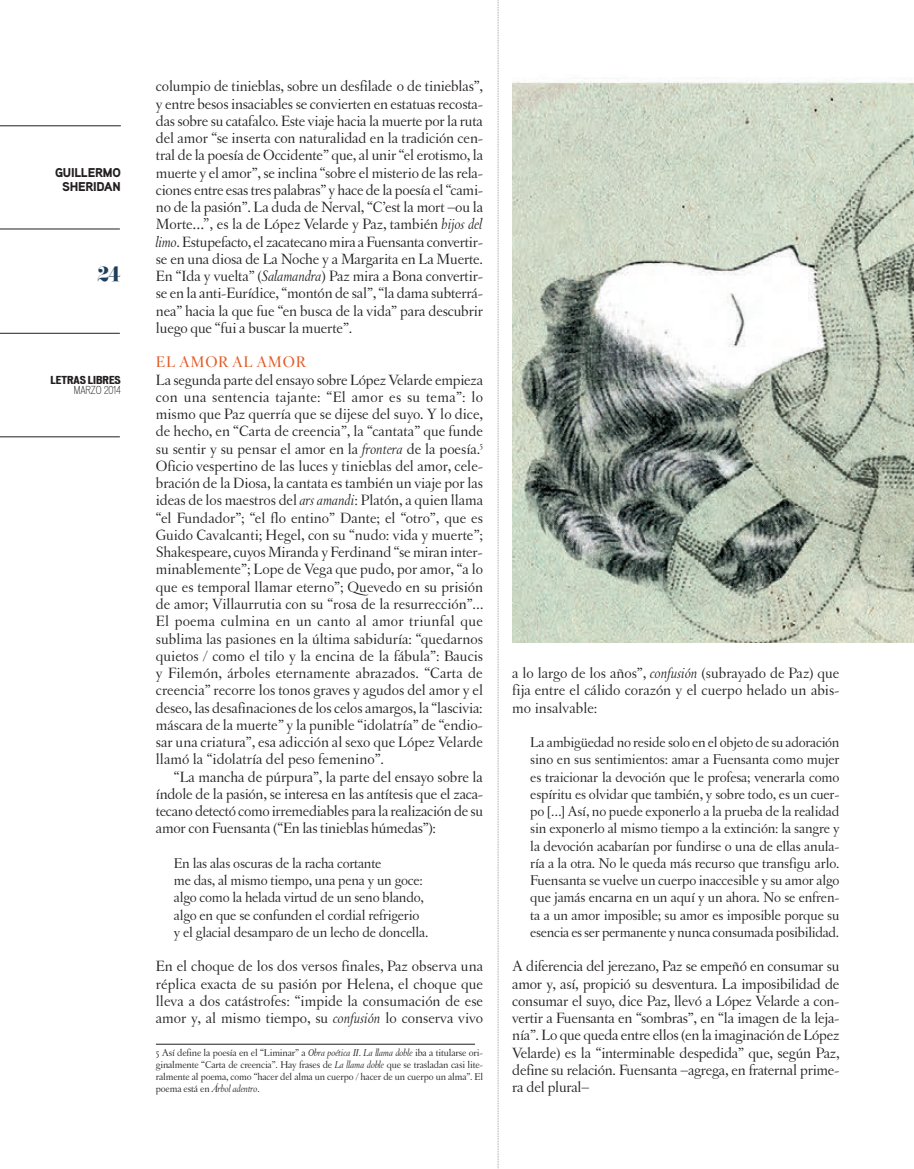
<style>
.page{position:relative;width:914px;height:1169px;background:#fff}
.page>*{position:absolute;margin:0;border:0;box-sizing:border-box;transform-origin:0 0}
.t1{font:18px "Eloquent JF";color:#1f3e59}
.t2{font:15.75px/17.2px "Letras Oldstyle";letter-spacing:-.01em;color:#231f20;text-align:justify}
.t3{font:15px/17.2px "Letras Oldstyle";letter-spacing:-.015em;color:#231f20}
.t4{font:600 15px "Hoefler Titling";letter-spacing:.05em;color:#e15b25}
.t5{font:900 12.75px/13.5px "Aaux Pro";letter-spacing:-.02em;color:#231f20;text-align:center}
.t6{font:10.5px/12px "Letras Oldstyle";letter-spacing:-.015em;color:#231f20;text-align:justify}
.t7{font:700 expanded 10.5px "Vonnes";color:#231f20}
.t8{font:300 condensed 10.5px "Vonnes";color:#231f20}
.s1{font-family:"Adobe Garamond Pro"}
.s2{font-style:italic}
</style>
<div class="page">
<svg style="left:497px;top:0;width:2px;height:1169px"></svg>
<hr style="left:0;top:229px;width:120px;height:1px;background:#231f20">
<hr style="left:0;top:333px;width:120px;height:1px;background:#231f20">
<hr style="left:0;top:436px;width:120px;height:1px;background:#231f20">
<hr style="left:0;top:125px;width:121px;height:1px;background:#231f20">
<hr style="left:156px;top:1044px;width:319px;height:1px;background:#231f20">
<img style="left:512px;top:77px;width:401px;height:566px">
<p class="t5" style="left:55px;top:166px;width:67px">GUILLERMO<br>SHERIDAN</p>
<p class="t1" style="left:97px;top:262px;width:25px">24</p>
<p class="t7" style="left:50px;top:373px;width:72px">LETRAS LIBRES</p>
<p class="t8" style="left:74px;top:384px;width:49px">MARZO 2014</p>
<p class="t2" style="left:156px;top:78px;width:329px">columpio de tinieblas, sobre un desfilade o de tinieblas”, y entre besos insaciables se convierten en estatuas recosta&shy;das sobre su catafalco. Este viaje hacia la muerte por la ruta del amor “se inserta con naturalidad en la tradición cen&shy;tral de la poesía de Occidente” que, al unir “el erotismo, la muerte y el amor”, se inclina “sobre el misterio de las rela&shy;ciones entre esas tres palabras” y hace de la poesía el “cami&shy;no de la pasión”. La duda de Nerval, “C’est la mort –ou la Morte<span class="s1">...”,</span> es la de López Velarde y Paz, también <span class="s2">hijos del limo</span>. Estupefacto, el zacatecano mira a Fuensanta convertir&shy;se en una diosa de La Noche y a Margarita en La Muerte.<br>En “Ida y vuelta” (<span class="s2">Salamandra</span>) Paz mira a Bona convertir&shy;se en la anti-Eurídice, “montón de sal”, “la dama subterrá&shy;nea” hacia la que fue “en busca de la vida” para descubrir luego que “fui a buscar la muerte”.</p>
<p class="t4" style="left:156px;top:353px;width:151px">EL AMOR AL AMOR</p>
<p class="t2" style="left:156px;top:371px;width:329px">La segunda parte del ensayo sobre López Velarde empieza con una sentencia tajante: “El amor es su tema”: lo mismo que Paz querría que se dijese del suyo. Y lo dice, de hecho, en “Carta de creencia”, la “cantata” que funde su sentir y su pensar el amor en la <span class="s2">frontera</span> de la poesía.<sup>5<br></sup>Oficio vespertino de las luces y tinieblas del amor, cele&shy;bración de la Diosa, la cantata es también un viaje por las ideas de los maestros del <span class="s2">ars amandi</span>: Platón, a quien llama “el Fundador”; “el flo entino” Dante; el “otro”, que es Guido Cavalcanti; Hegel, con su “nudo: vida y muerte”; Shakespeare, cuyos Miranda y Ferdinand “se miran inter&shy;minablemente”; Lope de Vega que pudo, por amor, “a lo que es temporal llamar eterno”; Quevedo en su prisión de amor; Villaurrutia con su “rosa de la resurrección”… El poema culmina en un canto al amor triunfal que sublima las pasiones en la última sabiduría: “quedarnos quietos / como el tilo y la encina de la fábula”: Baucis y Filemón, árboles eternamente abrazados. “Carta de creencia” recorre los tonos graves y agudos del amor y el deseo, las desafinaciones de los celos amargos, la “lascivia: máscara de la muerte” y la punible “idolatría” de “endio&shy;sar una criatura”, esa adicción al sexo que López Velarde llamó la “idolatría del peso femenino”.</p>
<p class="t2" style="left:156px;top:768px;width:328px;text-indent:18px">“La mancha de púrpura”, la parte del ensayo sobre la índole de la pasión, se interesa en las antítesis que el zaca&shy;tecano detectó como irremediables para la realización de su amor con Fuensanta (“En las tinieblas húmedas”):</p>
<p class="t3" style="left:174px;top:854px;width:256px">En las alas oscuras de la racha cortante<br>me das, al mismo tiempo, una pena y un goce: algo como la helada virtud de un seno blando, algo en que se confunden el cordial refrigerio y el glacial desamparo de un lecho de doncella.</p>
<p class="t2" style="left:156px;top:957px;width:328px">En el choque de los dos versos finales, Paz observa una réplica exacta de su pasión por Helena, el choque que lleva a dos catástrofes: “impide la consumación de ese amor y, al mismo tiempo, su <span class="s2">confusión</span> lo conserva vivo</p>
<p class="t6" style="left:156px;top:1046px;width:328px">5 Así define la poesía en el “Liminar” a <span class="s2">Obra poética II</span>. <span class="s2">La llama doble</span> iba a titularse ori&shy;ginalmente “Carta de creencia”. Hay frases de <span class="s2">La llama doble</span> que se trasladan casi lite&shy;ralmente al poema, como “hacer del alma un cuerpo / hacer de un cuerpo un alma”. El poema está en <span class="s2">Árbol adentro</span>.</p>
<p class="t2" style="left:512px;top:664px;width:328px">a lo largo de los años”, <span class="s2">confusión</span> (subrayado de Paz) que fija entre el cálido corazón y el cuerpo helado un abis&shy;mo insalvable:</p>
<p class="t3" style="left:530px;top:733px;width:311px;text-align:justify">La ambigüedad no reside solo en el objeto de su adoración sino en sus sentimientos: amar a Fuensanta como mujer es traicionar la devoción que le profesa; venerarla como espíritu es olvidar que también, y sobre todo, es un cuer&shy;po […] Así, no puede exponerlo a la prueba de la realidad sin exponerlo al mismo tiempo a la extinción: la sangre y la devoción acabarían por fundirse o una de ellas anula&shy;ría a la otra. No le queda más recurso que transfigu arlo.<br>Fuensanta se vuelve un cuerpo inaccesible y su amor algo que jamás encarna en un aquí y un ahora. No se enfren&shy;ta a un amor imposible; su amor es imposible porque su esencia es ser permanente y nunca consumada posibilidad.</p>
<p class="t2" style="left:512px;top:957px;width:328px">A diferencia del jerezano, Paz se empeñó en consumar su amor y, así, propició su desventura. La imposibilidad de consumar el suyo, dice Paz, llevó a López Velarde a con&shy;vertir a Fuensanta en “sombras”, en “la imagen de la leja&shy;nía”. Lo que queda entre ellos (en la imaginación de López Velarde) es la “interminable despedida” que, según Paz, define su relación. Fuensanta –agrega, en fraternal prime&shy;ra del plural–</p>
</div>
